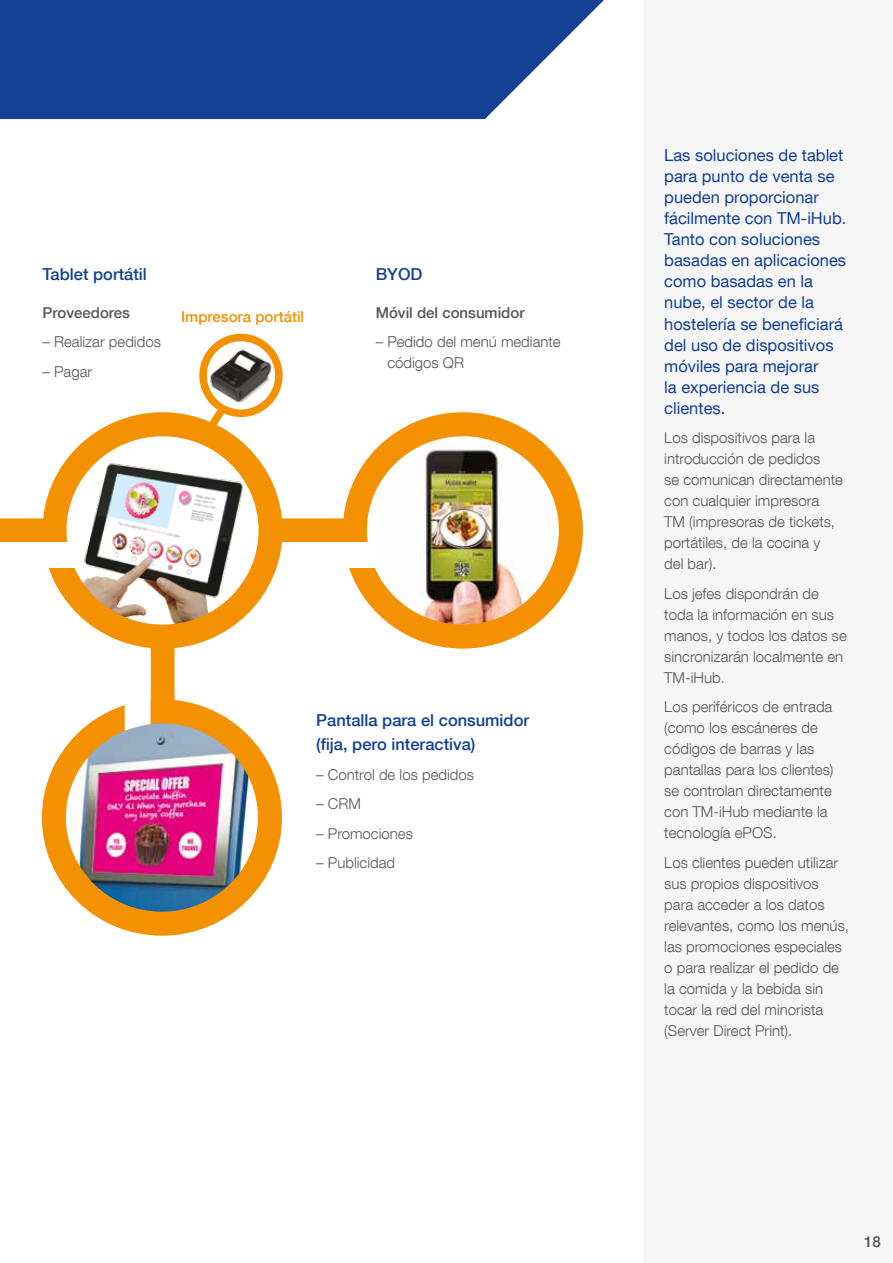
<style>
.page{position:relative;width:893px;height:1263px;background:#fff}
.page>*{position:absolute;margin:0;border:0;box-sizing:border-box;transform-origin:0 0}
.t1{font:16.5px/21px "Helvetica Neue LT Com";color:#134094}
.t2{font:500 16.5px/24px "Helvetica Neue LT Com";color:#134094}
.t3{font:300 15px/21px "Helvetica Neue LT Com";color:#565656}
.t4{font:500 15px "Helvetica Neue LT Com";color:#565656}
.t5{font:500 15px "Helvetica Neue LT Com";color:#f39100}
</style>
<div class="page">
<div style="left:0;top:518px;width:366px;height:24px;background:#f39100"></div>
<img style="left:55px;top:447px;width:212px;height:180px">
<div style="left:43px;top:412px;width:240px;height:237px;border:24px solid #f39100;border-radius:50%"></div>
<img style="left:359px;top:441px;width:207px;height:193px">
<div style="left:343px;top:412px;width:240px;height:237px;border:24px solid #f39100;border-radius:50%"></div>
<img style="left:54px;top:714px;width:216px;height:207px">
<div style="left:42px;top:699px;width:240px;height:237px;border:24px solid #f39100;border-radius:50%"></div>
<div style="left:151px;top:629px;width:24px;height:85px;background:#f39100"></div>
<img style="left:208px;top:341px;width:74px;height:60px">
<svg style="left:0;top:0;width:604px;height:119px;background:#2a529e"></svg>
<div style="left:0;top:542px;width:76px;height:26px;background:#fff"></div>
<div style="left:282px;top:542px;width:94px;height:26px;background:#fff"></div>
<svg style="left:125px;top:648px;width:26px;height:83px"></svg>
<div style="left:199px;top:334px;width:84px;height:83px;border:8px solid #f39100;border-radius:50%"></div>
<svg style="left:193px;top:398px;width:40px;height:52px"></svg>
<p class="t2" style="left:43px;top:262px;width:106px">Tablet portátil</p>
<p class="t4" style="left:43px;top:303px;width:89px">Proveedores</p>
<p class="t3" style="left:43px;top:331px;width:120px">– Realizar pedidos</p>
<p class="t3" style="left:43px;top:361px;width:51px">– Pagar</p>
<p class="t5" style="left:181px;top:308px;width:125px">Impresora portátil</p>
<p class="t2" style="left:376px;top:262px;width:48px">BYOD</p>
<p class="t4" style="left:376px;top:303px;width:150px">Móvil del consumidor</p>
<p class="t3" style="left:387px;top:331px;width:175px;text-indent:-12px">– Pedido del menú mediante códigos QR</p>
<p class="t2" style="left:316px;top:708px;width:215px">Pantalla para el consumidor (fija, pero interactiva)</p>
<p class="t3" style="left:316px;top:763px;width:159px">– Control de los pedidos</p>
<p class="t3" style="left:316px;top:793px;width:46px">– CRM</p>
<p class="t3" style="left:316px;top:822px;width:98px">– Promociones</p>
<p class="t3" style="left:316px;top:852px;width:80px">– Publicidad</p>
<p class="t1" style="left:664px;top:145px;width:184px">Las soluciones de tablet para punto de venta se pueden proporcionar fácilmente con TM-iHub.<br>Tanto con soluciones basadas en aplicaciones como basadas en la nube, el sector de la hostelería se beneficiará del uso de dispositivos móviles para mejorar<br>la experiencia de sus clientes.</p>
<p class="t3" style="left:664px;top:427px;width:180px">Los dispositivos para la introducción de pedidos<br>se comunican directamente con cualquier impresora<br>TM (impresoras de tickets, portátiles, de la cocina y del bar).</p>
<p class="t3" style="left:664px;top:582px;width:184px">Los jefes dispondrán de toda la información en sus manos, y todos los datos se sincronizarán localmente en<br>TM-iHub.</p>
<p class="t3" style="left:664px;top:696px;width:171px">Los periféricos de entrada (como los escáneres de códigos de barras y las pantallas para los clientes) se controlan directamente con TM-iHub mediante la tecnología ePOS.</p>
<p class="t3" style="left:664px;top:851px;width:186px">Los clientes pueden utilizar sus propios dispositivos para acceder a los datos relevantes, como los menús, las promociones especiales o para realizar el pedido de la comida y la bebida sin tocar la red del minorista (Server Direct Print).</p>
<p class="t4" style="left:864px;top:1233px;width:18px">18</p>
</div>
